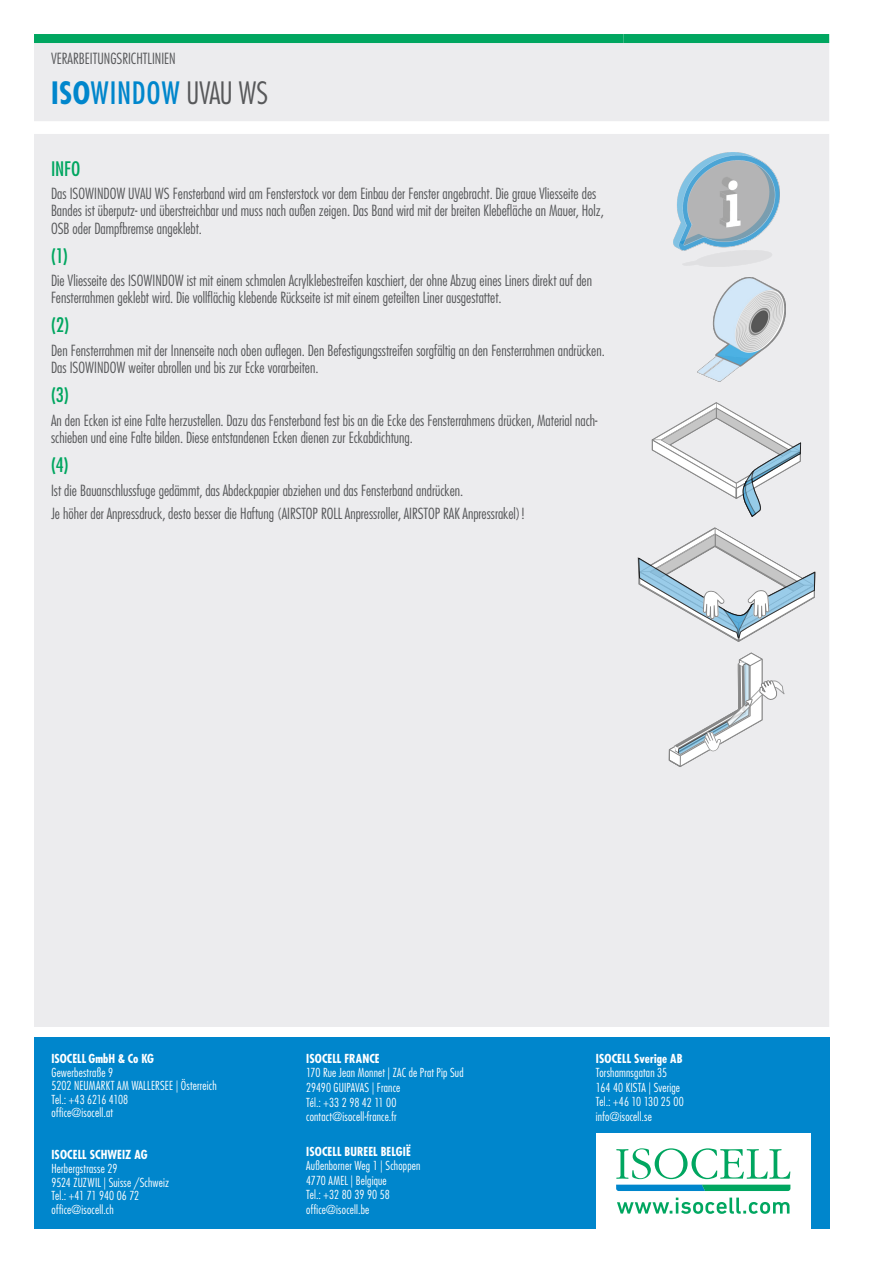
<style>
.page{position:relative;width:893px;height:1263px;background:#fff}
.page>*{position:absolute;margin:0;border:0;box-sizing:border-box;transform-origin:0 0}
.t1{font:500 condensed 30px "Futura LT Pro";letter-spacing:.025em;color:#0086cc}
.t2{font:500 condensed 19.5px "Futura LT Pro";color:#00a660}
.t3{font:300 condensed 15px/17.2px "Futura LT Pro";color:#57585a}
.t4{font:300 condensed 12.15px/14.5px "Futura LT Pro";letter-spacing:.015em;color:#fff}
.t5{font:700 condensed 12.15px "Futura LT Pro";letter-spacing:.005em;color:#fff}
.s1{font-weight:700}
.s2{font-weight:300;color:#57585a}
</style>
<div class="page">
<div style="left:34px;top:1038px;width:795px;height:191px;background:#0086cc"></div>
<div style="left:596px;top:1133px;width:215px;height:96px;background:#fff"></div>
<svg style="left:616px;top:1148px;width:174px;height:43px"></svg>
<svg style="left:617px;top:1197px;width:172px;height:17px"></svg>
<div style="left:34px;top:43px;width:795px;height:984px;background:#ececee"></div>
<div style="left:34px;top:34px;width:589px;height:9px;background:#00a660"></div>
<div style="left:623px;top:34px;width:206px;height:9px;background:#00a660"></div>
<img style="left:674px;top:153px;width:105px;height:113px">
<img style="left:698px;top:277px;width:88px;height:104px">
<svg style="left:651px;top:402px;width:150px;height:115px;background:#dee1e3"></svg>
<svg style="left:637px;top:527px;width:178px;height:115px;background:#d5dce1"></svg>
<svg style="left:669px;top:652px;width:116px;height:115px;background:#e2e3e5"></svg>
<p class="t3" style="left:51px;top:49px;width:126px">VERARBEITUNGSRICHTLINIEN</p>
<h1 class="t1" style="left:51px;top:72px;width:218px"><span class="s1">ISO</span>WINDOW <span class="s2">UVAU WS</span></h1>
<h2 class="t2" style="left:51px;top:155px;width:31px">INFO</h2>
<p class="t3" style="left:51px;top:185px;width:554px">Das ISOWINDOW UVAU WS Fensterband wird am Fensterstock vor dem Einbau der Fenster angebracht. Die graue Vliesseite des<br>Bandes ist überputz- und überstreichbar und muss nach außen zeigen. Das Band wird mit der breiten Klebefläche an Mauer, Holz,<br>OSB oder Dampfbremse angeklebt.</p>
<h2 class="t2" style="left:51px;top:242px;width:18px">(1)</h2>
<p class="t3" style="left:51px;top:272px;width:542px">Die Vliesseite des ISOWINDOW ist mit einem schmalen Acrylklebestreifen kaschiert, der ohne Abzug eines Liners direkt auf den<br>Fensterrahmen geklebt wird. Die vollflächig klebende Rückseite ist mit einem geteilten Liner ausgestattet.</p>
<h2 class="t2" style="left:51px;top:312px;width:20px">(2)</h2>
<p class="t3" style="left:51px;top:342px;width:555px">Den Fensterrahmen mit der Innenseite nach oben auflegen. Den Befestigungsstreifen sorgfältig an den Fensterrahmen andrücken.<br>Das ISOWINDOW weiter abrollen und bis zur Ecke vorarbeiten.</p>
<h2 class="t2" style="left:51px;top:381px;width:19px">(3)</h2>
<p class="t3" style="left:51px;top:411px;width:548px">An den Ecken ist eine Falte herzustellen. Dazu das Fensterband fest bis an die Ecke des Fensterrahmens drücken, Material nach&shy;schieben und eine Falte bilden. Diese entstandenen Ecken dienen zur Eckabdichtung.</p>
<h2 class="t2" style="left:51px;top:451px;width:19px">(4)</h2>
<p class="t3" style="left:51px;top:478px;width:476px;line-height:23.7px">Ist die Bauanschlussfuge gedämmt, das Abdeckpapier abziehen und das Fensterband andrücken.<br>Je höher der Anpressdruck, desto besser die Haftung (AIRSTOP ROLL Anpressroller, AIRSTOP RAK Anpressrakel)!</p>
<p class="t5" style="left:52px;top:1050px;width:104px">ISOCELL GmbH &amp; Co KG</p>
<p class="t4" style="left:52px;top:1065px;width:167px;line-height:13.6px">Gewerbestraße 9<br>5202 NEUMARKT AM WALLERSEE | Österreich<br>Tel.: +43 6216 4108<br>office@isocell.at</p>
<p class="t5" style="left:52px;top:1147px;width:98px">ISOCELL SCHWEIZ AG</p>
<p class="t4" style="left:52px;top:1162px;width:119px;line-height:13.6px">Herbergstrasse 29<br>9524 ZUZWIL | Suisse /Schweiz<br>Tel.: +41 71 940 06 72 office@isocell.ch</p>
<p class="t5" style="left:306px;top:1050px;width:75px">ISOCELL FRANCE</p>
<p class="t4" style="left:306px;top:1065px;width:159px">170 Rue Jean Monnet | ZAC de Prat Pip Sud<br>29490 GUIPAVAS | France<br>Tél.: +33 2 98 42 11 00 contact@isocell-france.fr</p>
<p class="t5" style="left:306px;top:1143px;width:106px">ISOCELL BUREEL BELGIË</p>
<p class="t4" style="left:306px;top:1158px;width:116px">Außenborner Weg 1 | Schoppen<br>4770 AMEL | Belgique<br>Tel.: +32 80 39 90 58 office@isocell.be</p>
<p class="t5" style="left:596px;top:1050px;width:88px">ISOCELL Sverige AB</p>
<p class="t4" style="left:596px;top:1065px;width:89px">Torshamnsgatan 35<br>164 40 KISTA | Sverige<br>Tel.: +46 10 130 25 00 info@isocell.se</p>
</div>
